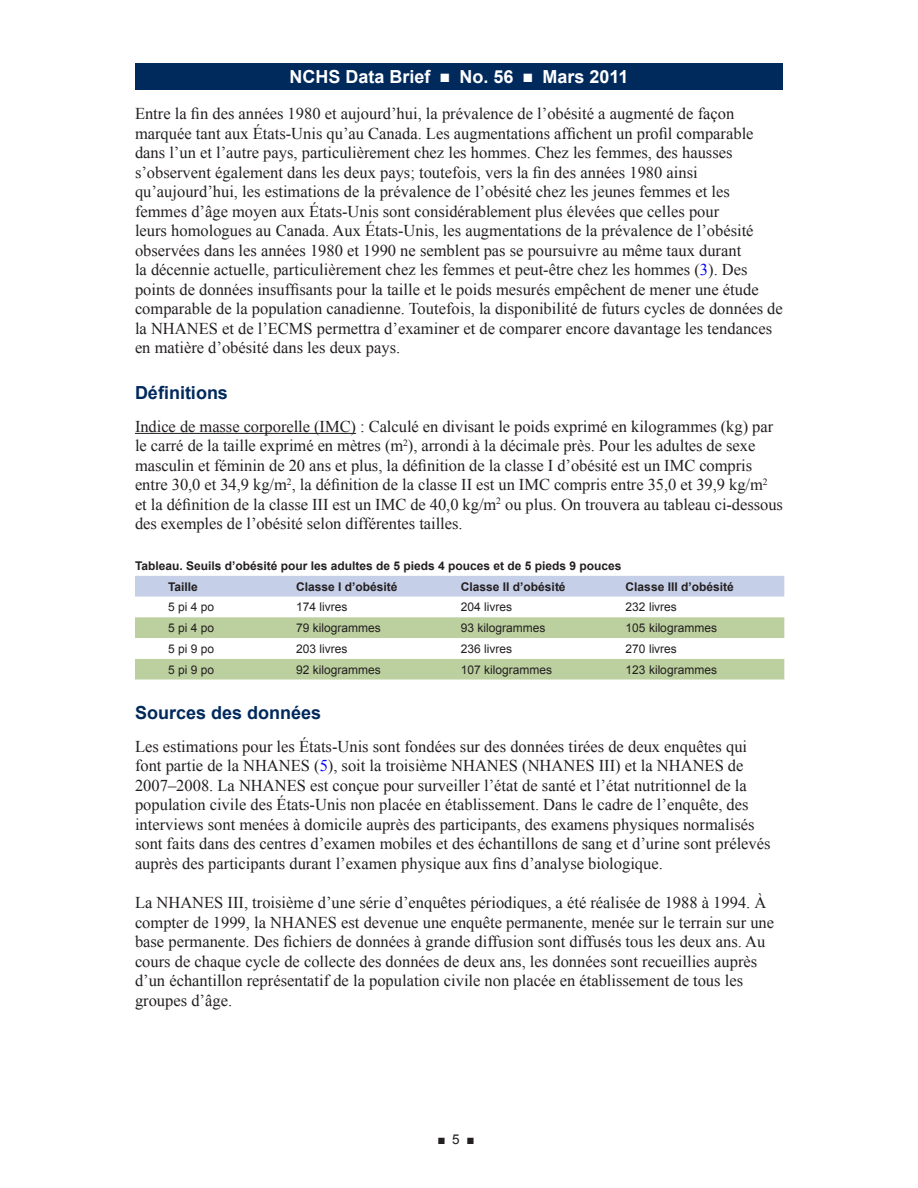
<style>
.page{position:relative;width:918px;height:1188px;background:#fff}
.page>*{position:absolute;margin:0;border:0;box-sizing:border-box;transform-origin:0 0}
.t1{font:700 18px "Arial";color:#fff}
.Heading_2{font:700 18px "Arial";color:#00295c}
.Definitions{font:16.5px/19.5px "Times New Roman";color:#231f20}
.t2{font:13.5px "Arial";color:#231f20}
.Table__Body_CTR{font:12px "Arial";color:#231f20}
.Table__Title{font:700 12px "Arial";color:#231f20}
.Table__Col_Head_CTR{font:700 12px "Arial";color:#231f20}
.s1{color:#00f}
</style>
<div class="page">
<div style="left:135px;top:63px;width:648px;height:27px;background:#00295c"></div>
<hr style="left:135px;top:433px;width:221px;height:1px;background:#231f20">
<div style="left:135px;top:576px;width:649px;height:21px;background:#c6cfe8"></div>
<svg style="left:135px;top:617px;width:649px;height:63px"></svg>
<p class="t1" style="left:290px;top:65px;width:340px">NCHS Data Brief ■ No. 56 ■ Mars 2011</p>
<p class="Definitions" style="left:135px;top:104px;width:649px">Entre la fin des années 1980 et aujourd’hui, la prévalence de l’obésité a augmenté de façon marquée tant aux États-Unis qu’au Canada. Les augmentations affichent un profil comparable dans l’un et l’autre pays, particulièrement chez les hommes. Chez les femmes, des hausses s’observent également dans les deux pays; toutefois, vers la fin des années 1980 ainsi qu’aujourd’hui, les estimations de la prévalence de l’obésité chez les jeunes femmes et les femmes d’âge moyen aux États-Unis sont considérablement plus élevées que celles pour<br>leurs homologues au Canada. Aux États-Unis, les augmentations de la prévalence de l’obésité observées dans les années 1980 et 1990 ne semblent pas se poursuivre au même taux durant<br>la décennie actuelle, particulièrement chez les femmes et peut-être chez les hommes (<span class="s1">3</span>). Des points de données insuffisants pour la taille et le poids mesurés empêchent de mener une étude comparable de la population canadienne. Toutefois, la disponibilité de futurs cycles de données de la NHANES et de l’ECMS permettra d’examiner et de comparer encore davantage les tendances en matière d’obésité dans les deux pays.</p>
<p class="Heading_2" style="left:135px;top:380px;width:95px">Définitions</p>
<p class="Definitions" style="left:135px;top:416px;width:650px">Indice de masse corporelle (IMC) : Calculé en divisant le poids exprimé en kilogrammes (kg) par le carré de la taille exprimé en mètres (m<sup>2</sup>), arrondi à la décimale près. Pour les adultes de sexe masculin et féminin de 20 ans et plus, la définition de la classe I d’obésité est un IMC compris entre 30,0 et 34,9 kg/m<sup>2</sup>, la définition de la classe II est un IMC compris entre 35,0 et 39,9 kg/m<sup>2 </sup>et la définition de la classe III est un IMC de 40,0 kg/m<sup>2</sup> ou plus. On trouvera au tableau ci-dessous des exemples de l’obésité selon différentes tailles.</p>
<p class="Table__Title" style="left:135px;top:558px;width:488px">Tableau. Seuils d’obésité pour les adultes de 5 pieds 4 pouces et de 5 pieds 9 pouces</p>
<p class="Table__Col_Head_CTR" style="left:168px;top:578px;width:31px">Taille</p>
<p class="Table__Col_Head_CTR" style="left:296px;top:578px;width:103px">Classe I d’obésité</p>
<p class="Table__Col_Head_CTR" style="left:461px;top:578px;width:106px">Classe II d’obésité</p>
<p class="Table__Col_Head_CTR" style="left:626px;top:578px;width:110px">Classe III d’obésité</p>
<p class="Table__Body_CTR" style="left:168px;top:599px;width:48px">5pi4po</p>
<p class="Table__Body_CTR" style="left:296px;top:599px;width:53px">174 livres</p>
<p class="Table__Body_CTR" style="left:461px;top:599px;width:53px">204 livres</p>
<p class="Table__Body_CTR" style="left:626px;top:599px;width:53px">232 livres</p>
<p class="Table__Body_CTR" style="left:168px;top:620px;width:48px">5pi4po</p>
<p class="Table__Body_CTR" style="left:296px;top:620px;width:86px">79 kilogrammes</p>
<p class="Table__Body_CTR" style="left:461px;top:620px;width:86px">93 kilogrammes</p>
<p class="Table__Body_CTR" style="left:626px;top:620px;width:93px">105 kilogrammes</p>
<p class="Table__Body_CTR" style="left:168px;top:641px;width:48px">5pi9po</p>
<p class="Table__Body_CTR" style="left:296px;top:641px;width:53px">203 livres</p>
<p class="Table__Body_CTR" style="left:461px;top:641px;width:53px">236 livres</p>
<p class="Table__Body_CTR" style="left:626px;top:641px;width:53px">270 livres</p>
<p class="Table__Body_CTR" style="left:168px;top:661px;width:48px">5pi9po</p>
<p class="Table__Body_CTR" style="left:296px;top:661px;width:86px">92 kilogrammes</p>
<p class="Table__Body_CTR" style="left:461px;top:661px;width:93px">107 kilogrammes</p>
<p class="Table__Body_CTR" style="left:626px;top:661px;width:93px">123 kilogrammes</p>
<p class="Heading_2" style="left:135px;top:701px;width:188px">Sources des données</p>
<p class="Definitions" style="left:135px;top:736px;width:637px">Les estimations pour les États-Unis sont fondées sur des données tirées de deux enquêtes qui font partie de la NHANES (<span class="s1">5</span>), soit la troisième NHANES (NHANES III) et la NHANES de 2007–2008. La NHANES est conçue pour surveiller l’état de santé et l’état nutritionnel de la population civile des États-Unis non placée en établissement. Dans le cadre de l’enquête, des interviews sont menées à domicile auprès des participants, des examens physiques normalisés sont faits dans des centres d’examen mobiles et des échantillons de sang et d’urine sont prélevés auprès des participants durant l’examen physique aux fins d’analyse biologique.</p>
<p class="Definitions" style="left:135px;top:893px;width:641px">La NHANES III, troisième d’une série d’enquêtes périodiques, a été réalisée de 1988 à 1994. À compter de 1999, la NHANES est devenue une enquête permanente, menée sur le terrain sur une base permanente. Des fichiers de données à grande diffusion sont diffusés tous les deux ans. Au cours de chaque cycle de collecte des données de deux ans, les données sont recueillies auprès d’un échantillon représentatif de la population civile non placée en établissement de tous les groupes d’âge.</p>
<p class="t2" style="left:437px;top:1130px;width:39px">■ 5 ■</p>
</div>
